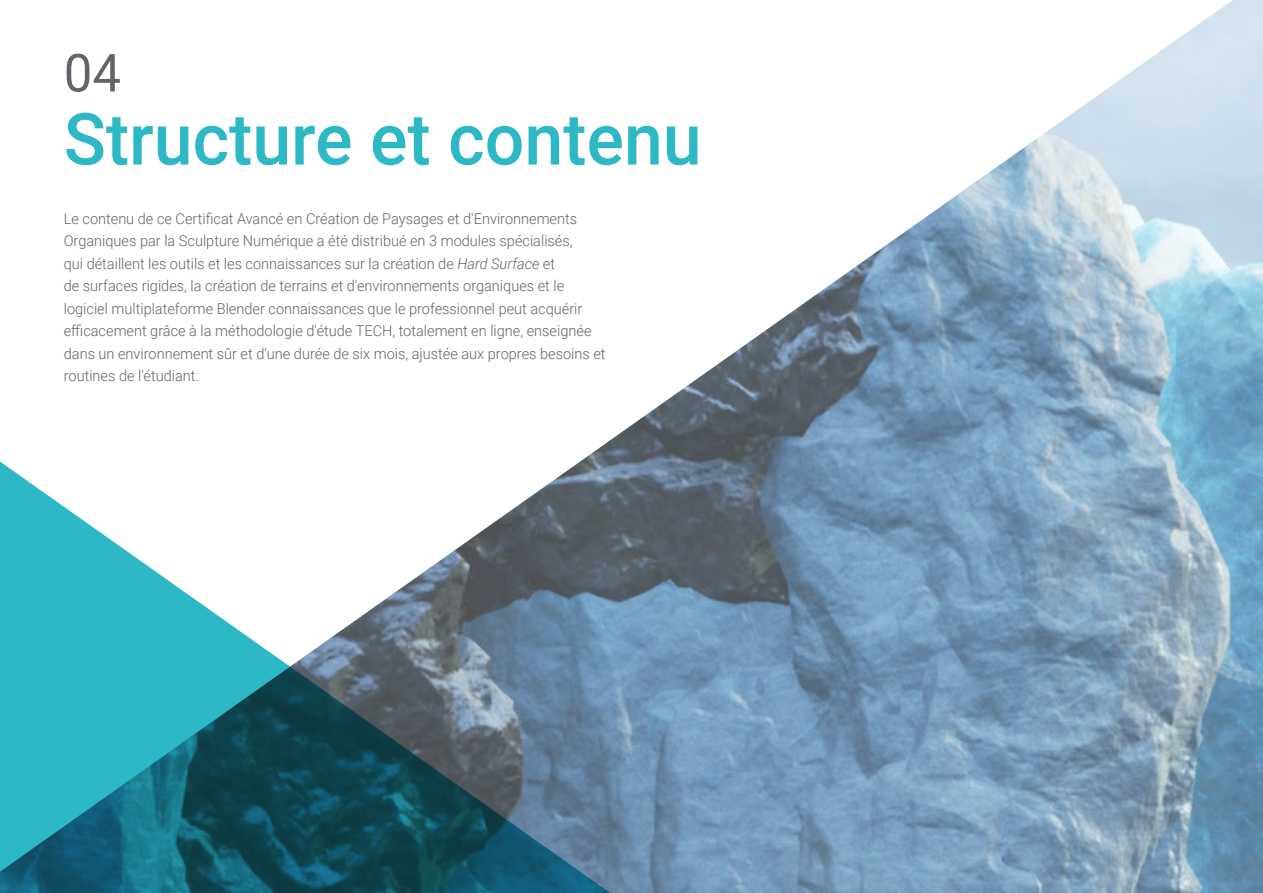
<style>
.page{position:relative;width:1263px;height:893px;background:#fff}
.page>*{position:absolute;margin:0;border:0;box-sizing:border-box;transform-origin:0 0}
.t1{font:500 72px "Roboto";color:#2db8c5}
.t2{font:52.5px "Roboto";color:#61646a}
.t3{font:300 15px/22.5px "Roboto";color:#61646a}
.s1{font-style:italic}
</style>
<div class="page">
<img style="left:602px;top:0;width:661px;height:893px">
<svg style="left:0;top:446px;width:640px;height:447px"></svg>
<h2 class="t2" style="left:64px;top:36px;width:59px">04</h2>
<h1 class="t1" style="left:64px;top:89px;width:639px">Structure et contenu</h1>
<p class="t3" style="left:64px;top:207px;width:543px">Le contenu de ce Certificat Avancé en Création de Paysages et d'Environnements Organiques par la Sculpture Numérique a été distribué en 3 modules spécialisés,<br>qui détaillent les outils et les connaissances sur la création de <span class="s1">Hard Surface</span> et<br>de surfaces rigides, la création de terrains et d'environnements organiques et le logiciel multiplateforme Blender connaissances que le professionnel peut acquérir efficacement grâce à la méthodologie d'étude TECH, totalement en ligne, enseignée dans un environnement sûr et d'une durée de six mois, ajustée aux propres besoins et routines de l'étudiant.</p>
</div>
